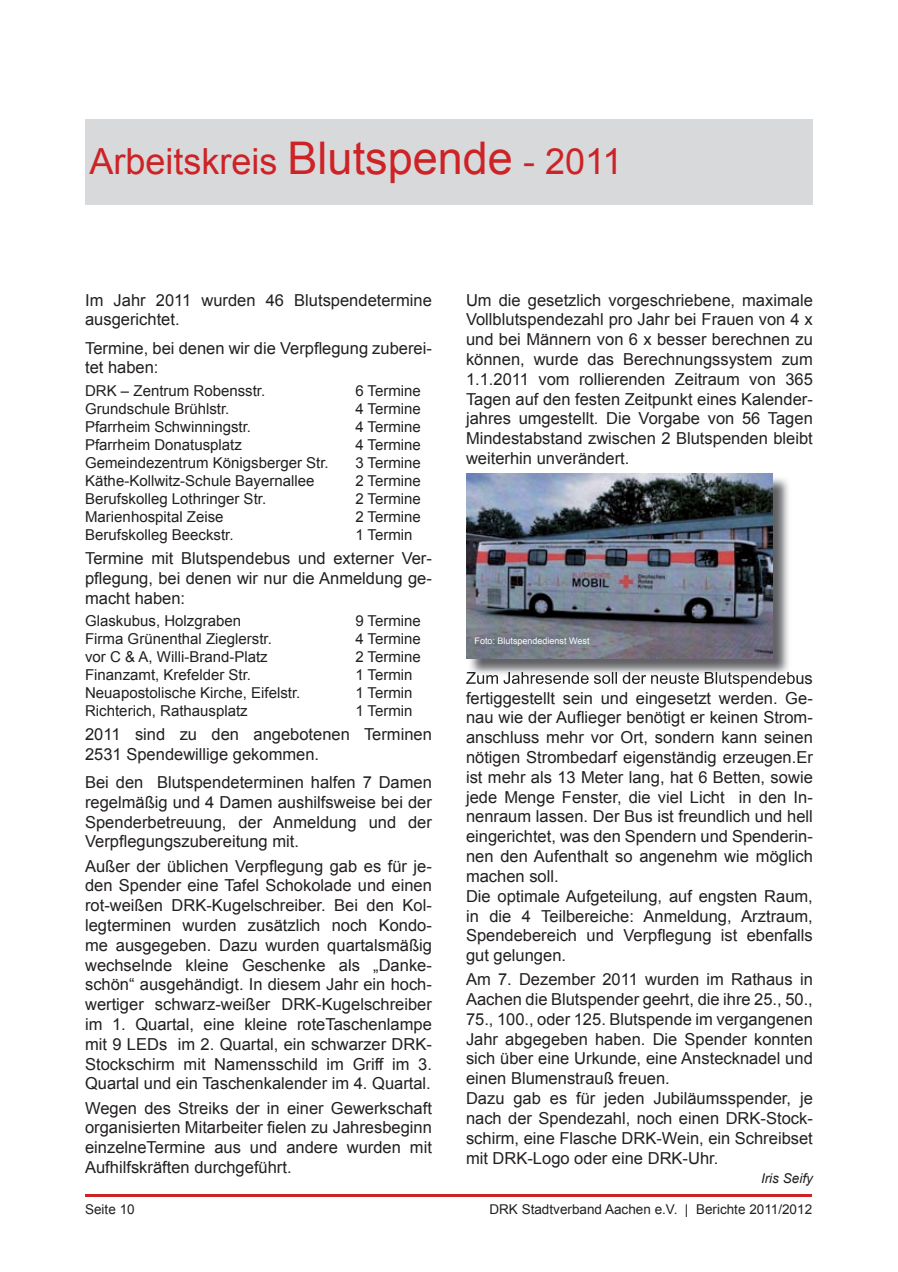
<style>
.page{position:relative;width:898px;height:1272px;background:#fff}
.page>*{position:absolute;margin:0;border:0;box-sizing:border-box;transform-origin:0 0}
.t1{font:36px "Arial";color:#cd2326}
.t2{font:16.5px/19.8px "Arial";color:#231f20}
.t3{font:15px "Arial";color:#231f20}
.t4{font:13.5px "Arial";color:#231f20}
.t5{font:italic 13.5px "Arial";color:#231f20}
.t6{font:9px "Arial";color:#fff}
.s1{font-size:45px}
</style>
<div class="page">
<div style="left:85px;top:119px;width:727px;height:85px;background:#d8d9db"></div>
<hr style="left:86px;top:1194px;width:725px;height:2px;background:#cd2326">
<img style="left:468px;top:476px;width:321px;height:196px">
<img style="left:468px;top:672px;width:330px;height:13px">
<img style="left:466px;top:473px;width:306px;height:185px">
<h1 class="t1" style="left:89px;top:138px;width:534px">Arbeitskreis <span class="s1">Blutspende</span> - 2011</h1>
<p class="t2" style="left:85px;top:290px;width:348px">Im Jahr 2011 wurden 46 Blutspendetermine ausgerichtet.</p>
<p class="t2" style="left:85px;top:338px;width:348px">Termine, bei denen wir die Verpflegung zuberei&shy;tet haben:</p>
<p class="t3" style="left:85px;top:380px;width:182px">DRK – Zentrum Robensstr.</p>
<p class="t3" style="left:355px;top:380px;width:67px">6 Termine</p>
<p class="t3" style="left:85px;top:398px;width:146px">Grundschule Brühlstr.</p>
<p class="t3" style="left:355px;top:398px;width:67px">4 Termine</p>
<p class="t3" style="left:85px;top:416px;width:167px">Pfarrheim Schwinningstr.</p>
<p class="t3" style="left:355px;top:416px;width:67px">4 Termine</p>
<p class="t3" style="left:85px;top:434px;width:158px">Pfarrheim Donatusplatz</p>
<p class="t3" style="left:355px;top:434px;width:67px">4 Termine</p>
<p class="t3" style="left:85px;top:452px;width:245px">Gemeindezentrum Königsberger Str.</p>
<p class="t3" style="left:355px;top:452px;width:67px">3 Termine</p>
<p class="t3" style="left:85px;top:470px;width:231px">Käthe-Kollwitz-Schule Bayernallee</p>
<p class="t3" style="left:355px;top:470px;width:67px">2 Termine</p>
<p class="t3" style="left:85px;top:488px;width:182px">Berufskolleg Lothringer Str.</p>
<p class="t3" style="left:355px;top:488px;width:67px">2 Termine</p>
<p class="t3" style="left:85px;top:506px;width:140px">Marienhospital Zeise</p>
<p class="t3" style="left:355px;top:506px;width:67px">2 Termine</p>
<p class="t3" style="left:85px;top:524px;width:150px">Berufskolleg Beeckstr.</p>
<p class="t3" style="left:355px;top:524px;width:59px">1 Termin</p>
<p class="t2" style="left:85px;top:548px;width:348px;text-align:justify">Termine mit Blutspendebus und externer Ver&shy;pflegung, bei denen wir nur die Anmeldung ge&shy;macht haben:</p>
<p class="t3" style="left:85px;top:610px;width:157px">Glaskubus, Holzgraben</p>
<p class="t3" style="left:355px;top:610px;width:67px">9 Termine</p>
<p class="t3" style="left:85px;top:628px;width:188px">Firma Grünenthal Zieglerstr.</p>
<p class="t3" style="left:355px;top:628px;width:67px">4 Termine</p>
<p class="t3" style="left:85px;top:646px;width:184px">vor C &amp; A, Willi-Brand-Platz</p>
<p class="t3" style="left:355px;top:646px;width:67px">2 Termine</p>
<p class="t3" style="left:85px;top:664px;width:167px">Finanzamt, Krefelder Str.</p>
<p class="t3" style="left:355px;top:664px;width:59px">1 Termin</p>
<p class="t3" style="left:85px;top:682px;width:217px">Neuapostolische Kirche, Eifelstr.</p>
<p class="t3" style="left:355px;top:682px;width:59px">1 Termin</p>
<p class="t3" style="left:85px;top:700px;width:164px">Richterich, Rathausplatz</p>
<p class="t3" style="left:355px;top:700px;width:59px">1 Termin</p>
<p class="t2" style="left:85px;top:724px;width:348px">2011 sind zu den angebotenen Terminen<br>2531 Spendewillige gekommen.</p>
<p class="t2" style="left:85px;top:772px;width:348px;text-align:justify">Bei den Blutspendeterminen halfen 7 Damen regelmäßig und 4 Damen aushilfsweise bei der Spenderbetreuung, der Anmeldung und der Verpflegungszubereitung mit.</p>
<p class="t2" style="left:85px;top:856px;width:348px;text-align:justify">Außer der üblichen Verpflegung gab es für je&shy;den Spender eine Tafel Schokolade und einen rot-weißen DRK-Kugelschreiber. Bei den Kol&shy;legterminen wurden zusätzlich noch Kondo&shy;me ausgegeben. Dazu wurden quartalsmäßig wechselnde kleine Geschenke als „Danke&shy;schön“ ausgehändigt. In diesem Jahr ein hoch&shy;wertiger schwarz-weißer DRK-Kugelschreiber im 1. Quartal, eine kleine roteTaschenlampe mit 9 LEDs im 2. Quartal, ein schwarzer DRK-Stockschirm mit Namensschild im Griff im 3.<br>Quartal und ein Taschenkalender im 4. Quartal.</p>
<p class="t2" style="left:85px;top:1097px;width:348px;text-align:justify">Wegen des Streiks der in einer Gewerkschaft organisierten Mitarbeiter fielen zu Jahresbeginn einzelneTermine aus und andere wurden mit Aufhilfskräften durchgeführt.</p>
<p class="t2" style="left:466px;top:290px;width:348px;text-align:justify">Um die gesetzlich vorgeschriebene, maximale Vollblutspendezahl pro Jahr bei Frauen von 4 x und bei Männern von 6 x besser berechnen zu können, wurde das Berechnungssystem zum 1.1.2011 vom rollierenden Zeitraum von 365<br>Tagen auf den festen Zeitpunkt eines Kalender&shy;jahres umgestellt. Die Vorgabe von 56 Tagen Mindestabstand zwischen 2 Blutspenden bleibt weiterhin unverändert.</p>
<p class="t6" style="left:474px;top:635px;width:116px">Foto: Blutspendedienst West</p>
<p class="t2" style="left:466px;top:688px;width:348px">fertiggestellt sein und eingesetzt werden. Ge&shy;nau wie der Auflieger benötigt er keinen Strom&shy;anschluss mehr vor Ort, sondern kann seinen nötigen Strombedarf eigenständig erzeugen.Er ist mehr als 13 Meter lang, hat 6 Betten, sowie jede Menge Fenster, die viel Licht in den In&shy;nenraum lassen. Der Bus ist freundlich und hell eingerichtet, was den Spendern und Spenderin&shy;nen den Aufenthalt so angenehm wie möglich machen soll.<br>Die optimale Aufgeteilung, auf engsten Raum, in die 4 Teilbereiche: Anmeldung, Arztraum, Spendebereich und Verpflegung ist ebenfalls gut gelungen.</p>
<p class="t2" style="left:466px;top:969px;width:348px">Am 7. Dezember 2011 wurden im Rathaus in Aachen die Blutspender geehrt, die ihre 25., 50., 75., 100., oder 125. Blutspende im vergangenen Jahr abgegeben haben. Die Spender konnten sich über eine Urkunde, eine Anstecknadel und einen Blumenstrauß freuen.<br>Dazu gab es für jeden Jubiläumsspender, je nach der Spendezahl, noch einen DRK-Stock&shy;schirm, eine Flasche DRK-Wein, ein Schreibset mit DRK-Logo oder eine DRK-Uhr.</p>
<p class="t5" style="left:760px;top:1169px;width:53px">Iris Seify</p>
<p class="t4" style="left:85px;top:1200px;width:51px">Seite 10</p>
<p class="t4" style="left:489px;top:1200px;width:324px">DRK Stadtverband Aachen e.V. | Berichte 2011/2012</p>
</div>
